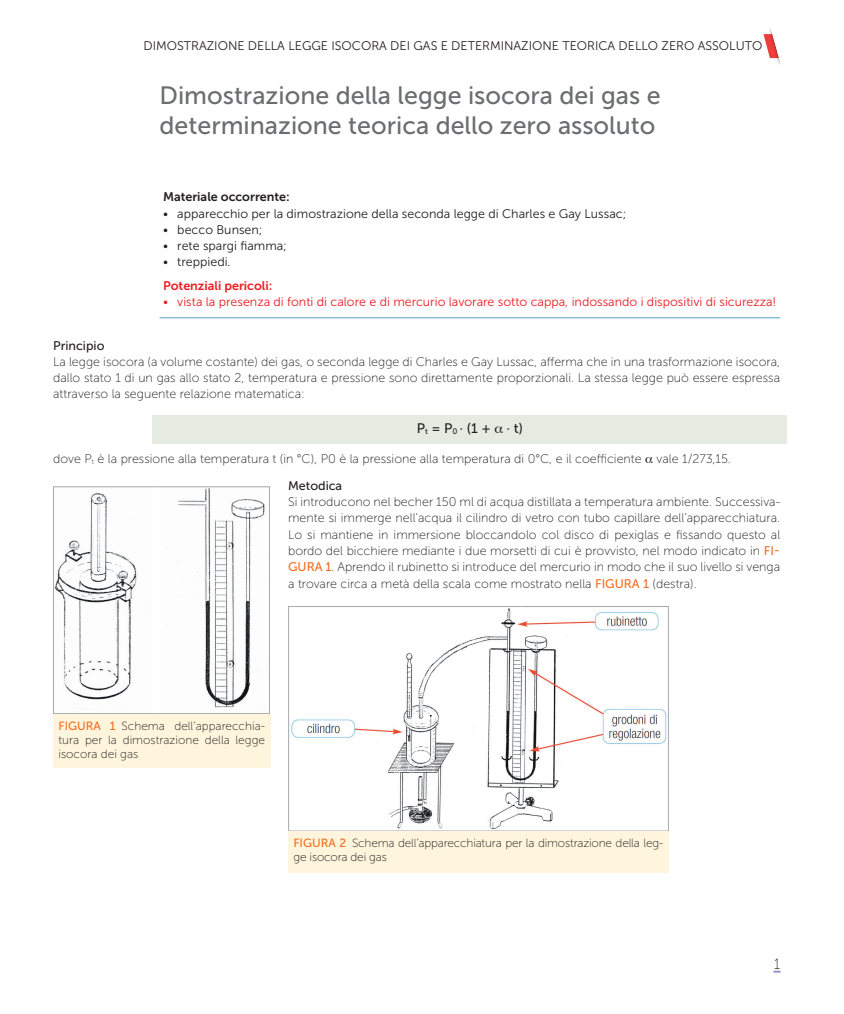
<style>
.page{position:relative;width:844px;height:1014px;background:#fff}
.page>*{position:absolute;margin:0;border:0;box-sizing:border-box;transform-origin:0 0}
.t1{font:25px/30px "Museo Sans 500";color:#6c6d70}
.t2{font:15px "Museo Sans 100";color:#231f20;scale:.9 1}
.t3{font:13.75px "Museo Sans 500";color:#231f20}
.t4{font:12.5px/16.2px "Museo Sans 100";color:#231f20;text-align:justify}
.t5{font:12.5px "Museo Sans 300";color:#231f20}
.t6{font:12.5px "Museo Sans 300";color:#ee1d23}
.t7{font:12.5px "Museo Sans 700";color:#231f20}
.t8{font:12.5px "Museo Sans 700";color:#ee1d23}
.t9{font:12.5px "Museo Sans 500";color:#231f20}
.t10{font:11.88px/13.8px "Museo Sans 100";letter-spacing:-.015em;color:#231f20}
.s1{font-family:"Museo Sans 500";color:#f36e21}
</style>
<div class="page">
<svg style="left:773px;top:969px;width:7px;height:3px"></svg>
<svg style="left:763px;top:28px;width:18px;height:36px"></svg>
<hr style="left:159px;top:317px;width:621px;height:1px;background:#76b4cf">
<div style="left:152px;top:415px;width:635px;height:29px;background:#e5ebe0"></div>
<img style="left:291px;top:608px;width:375px;height:221px">
<div style="left:288px;top:606px;width:380px;height:225px;border:1px solid #a8a9ad"></div>
<div style="left:288px;top:831px;width:380px;height:41px;background:#fef5dc"></div>
<img style="left:55px;top:488px;width:210px;height:220px">
<div style="left:53px;top:486px;width:217px;height:227px;border:1px solid #a8a9ad"></div>
<div style="left:53px;top:714px;width:217px;height:53px;background:#fef5dc"></div>
<p class="t5" style="left:143px;top:39px;width:620px">DIMOSTRAZIONE DELLA LEGGE ISOCORA DEI GAS E DETERMINAZIONE TEORICA DELLO ZERO ASSOLUTO</p>
<h1 class="t1" style="left:159px;top:80px;width:502px">Dimostrazione della legge isocora dei gas e determinazione teorica dello zero assoluto</h1>
<p class="t7" style="left:163px;top:190px;width:128px">Materiale occorrente:</p>
<p class="t5" style="left:163px;top:207px;width:464px">• apparecchio per la dimostrazione della seconda legge di Charles e Gay Lussac;</p>
<p class="t5" style="left:163px;top:223px;width:101px">• becco Bunsen;</p>
<p class="t5" style="left:163px;top:239px;width:125px">• rete spargi fiamma;</p>
<p class="t5" style="left:163px;top:255px;width:69px">• treppiedi.</p>
<p class="t8" style="left:163px;top:279px;width:111px">Potenziali pericoli:</p>
<p class="t6" style="left:163px;top:295px;width:614px">• vista la presenza di fonti di calore e di mercurio lavorare sotto cappa, indossando i dispositivi di sicurezza!</p>
<p class="t9" style="left:53px;top:338px;width:53px">Principio</p>
<p class="t4" style="left:53px;top:353px;width:728px">La legge isocora (a volume costante) dei gas, o seconda legge di Charles e Gay Lussac, afferma che in una trasformazione isocora, dallo stato 1 di un gas allo stato 2, temperatura e pressione sono direttamente proporzionali. La stessa legge può essere espressa attraverso la seguente relazione matematica:</p>
<p class="t3" style="left:416px;top:420px;width:108px">P<sub>t</sub> = P<sub>0</sub> ∙ (1 + ∙ t)</p>
<p class="t4" style="left:53px;top:451px;width:679px">dove P<sub>t</sub> è la pressione alla temperatura t (in °C), P0 è la pressione alla temperatura di 0°C, e il coefficiente vale 1/273,15.</p>
<p class="t9" style="left:288px;top:479px;width:56px">Metodica</p>
<p class="t4" style="left:288px;top:494px;width:493px">Si introducono nel becher 150 ml di acqua distillata a temperatura ambiente. Successiva&shy;mente si immerge nell’acqua il cilindro di vetro con tubo capillare dell’apparecchiatura.<br>Lo si mantiene in immersione bloccandolo col disco di pexiglas e fissando questo al bordo del bicchiere mediante i due morsetti di cui è provvisto, nel modo indicato in <span class="s1">FI-GURA 1</span>. Aprendo il rubinetto si introduce del mercurio in modo che il suo livello si venga a trovare circa a metà della scala come mostrato nella <span class="s1">FIGURA 1</span> (destra).</p>
<p class="t10" style="left:58px;top:719px;width:208px;text-align:justify"><span class="s1">FIGURA 1</span> Schema dell’apparecchia&shy;tura per la dimostrazione della legge isocora dei gas</p>
<p class="t10" style="left:293px;top:836px;width:371px"><span class="s1">FIGURA 2</span> Schema dell’apparecchiatura per la dimostrazione della leg&shy;ge isocora dei gas</p>
<p class="t2" style="left:774px;top:955px;width:8px">1</p>
</div>
